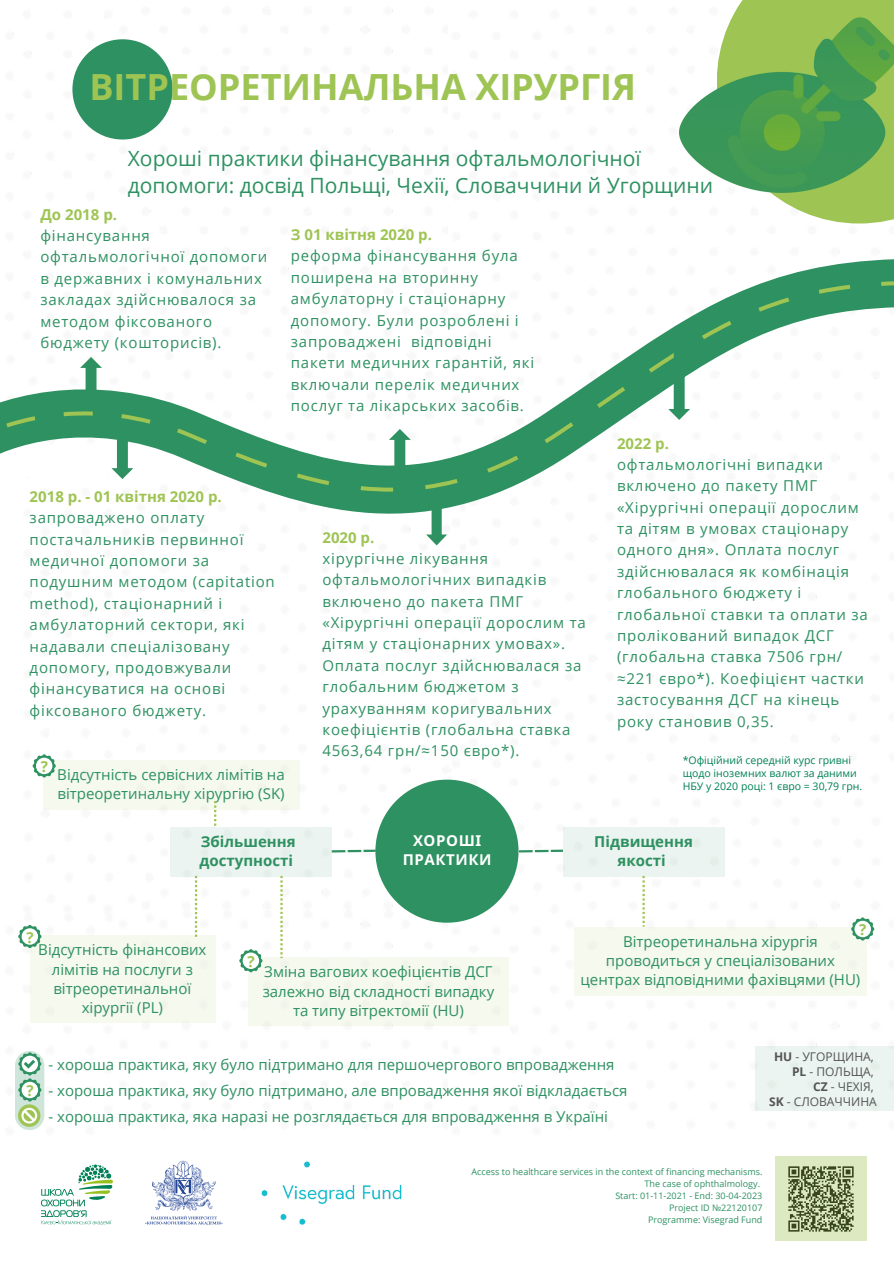
<style>
.page{position:relative;width:894px;height:1264px;background:#fff}
.page>*{position:absolute;margin:0;border:0;box-sizing:border-box;transform-origin:0 0}
.t1{font:700 36px "Open Sans";color:#9ec453}
.t2{font:21px/27px "Open Sans";color:#2e9161}
.t3{font:700 15.15px "Open Sans";color:#9ec453}
.t4{font:15px/21.5px "Open Sans";letter-spacing:.05em;color:#2e9161}
.t5{font:15px/19.2px "Open Sans";color:#2e9161;text-align:center}
.t6{font:700 15px "Open Sans";color:#9ec453}
.t7{font:700 15px/19.2px "Open Sans";color:#2e9161}
.t8{font:700 15px/19.2px "Noto Sans";letter-spacing:.04em;color:#fff;text-align:center}
.t9{font:12px "Open Sans";color:#545454}
.t10{font:10.5px/13.2px "Open Sans";color:#008056}
.t11{font:9px "Open Sans";color:#2e9161}
.s1{font-weight:700}
</style>
<div class="page">
<svg style="left:145px;top:1160px;width:77px;height:64px"></svg>
<img style="left:261px;top:1161px;width:141px;height:64px">
<div style="left:72px;top:39px;width:101px;height:100px;background:#2e9161;border-radius:50%"></div>
<div style="left:754px;top:1045px;width:139px;height:65px;background:#ebf4f0"></div>
<svg style="left:775px;top:1156px;width:91px;height:85px;fill:#dce9c1"></svg>
<svg style="left:41px;top:1164px;width:72px;height:60px"></svg>
<svg style="left:18px;top:1104px;width:22px;height:22px"></svg>
<svg style="left:21px;top:1107px;width:16px;height:16px"></svg>
<svg style="left:18px;top:1052px;width:24px;height:49px"></svg>
<div style="left:23px;top:1083px;width:14px;height:13px;background:#fff;border-radius:50%"></div>
<svg style="left:247px;top:259px;width:646px;height:255px"></svg>
<svg style="left:0;top:281px;width:893px;height:210px"></svg>
<svg style="left:80px;top:357px;width:22px;height:37px"></svg>
<svg style="left:389px;top:429px;width:21px;height:75px"></svg>
<svg style="left:111px;top:419px;width:22px;height:60px"></svg>
<svg style="left:426px;top:496px;width:21px;height:49px"></svg>
<svg style="left:668px;top:333px;width:22px;height:87px"></svg>
<div style="left:170px;top:826px;width:161px;height:50px;background:#ebf4f0"></div>
<div style="left:562px;top:826px;width:161px;height:50px;background:#ebf4f0"></div>
<svg style="left:331px;top:850px;width:14px;height:2px"></svg>
<hr style="left:347px;top:849px;width:14px;height:3px;background:#2e9161">
<svg style="left:363px;top:779px;width:169px;height:143px"></svg>
<hr style="left:534px;top:849px;width:14px;height:3px;background:#2e9161">
<svg style="left:550px;top:849px;width:13px;height:3px"></svg>
<svg style="left:195px;top:875px;width:2px;height:60px"></svg>
<div style="left:30px;top:935px;width:185px;height:88px;background:#f5f9ee"></div>
<div style="left:248px;top:957px;width:260px;height:69px;background:#f5f9ee"></div>
<div style="left:574px;top:926px;width:292px;height:69px;background:#f5f9ee"></div>
<div style="left:43px;top:759px;width:256px;height:50px;background:#f5f9ee"></div>
<svg style="left:280px;top:875px;width:2px;height:83px"></svg>
<svg style="left:214px;top:801px;width:2px;height:24px"></svg>
<svg style="left:642px;top:875px;width:2px;height:51px"></svg>
<svg style="left:18px;top:925px;width:24px;height:23px"></svg>
<div style="left:23px;top:930px;width:14px;height:13px;background:#fff;border-radius:50%"></div>
<svg style="left:32px;top:754px;width:24px;height:23px"></svg>
<div style="left:38px;top:759px;width:13px;height:13px;background:#fff;border-radius:50%"></div>
<svg style="left:239px;top:949px;width:24px;height:23px"></svg>
<div style="left:244px;top:954px;width:13px;height:13px;background:#fff;border-radius:50%"></div>
<svg style="left:850px;top:917px;width:24px;height:23px"></svg>
<div style="left:856px;top:922px;width:13px;height:13px;background:#fff;border-radius:50%"></div>
<svg style="left:733px;top:0;width:160px;height:223px;fill:#9ec453"></svg>
<img style="left:679px;top:16px;width:214px;height:177px">
<p class="t1" style="left:89px;top:62px;width:548px">ВІТРЕОРЕТИНАЛЬНА ХІРУРГІЯ</p>
<p class="t2" style="left:128px;top:144px;width:586px">Хороші практики фінансування офтальмологічної допомоги: досвід Польщі, Чехії, Словаччини й Угорщини</p>
<p class="t6" style="left:40px;top:204px;width:78px">До 2018 р.</p>
<p class="t4" style="left:40px;top:224px;width:228px">фінансування офтальмологічної допомоги в державних і комунальних закладах здійснювалося за методом фіксованого бюджету (кошторисів).</p>
<p class="t6" style="left:291px;top:224px;width:143px">З 01 квітня 2020 р.</p>
<p class="t4" style="left:291px;top:245px;width:245px">реформа фінансування була поширена на вторинну амбулаторну і стаціонарну допомогу. Були розроблені і запроваджені відповідні пакети медичних гарантій, які включали перелік медичних послуг та лікарських засобів.</p>
<p class="t6" style="left:30px;top:486px;width:194px">2018 р. - 01 квітня 2020 р.</p>
<p class="t4" style="left:30px;top:506px;width:246px">запроваджено оплату постачальників первинної медичної допомоги за подушним методом (capitation method), стаціонарний і амбулаторний сектори, які надавали спеціалізовану допомогу, продовжували фінансуватися на основі фіксованого бюджету.</p>
<p class="t3" style="left:41px;top:756px;width:9px">?</p>
<p class="t5" style="left:57px;top:764px;width:229px;text-align:left">Відсутність сервісних лімітів на вітреоретинальну хірургію (SK)</p>
<p class="t6" style="left:322px;top:527px;width:53px">2020 р.</p>
<p class="t4" style="left:322px;top:547px;width:265px">хірургічне лікування офтальмологічних випадків включено до пакета ПМГ «Хірургічні операції дорослим та дітям у стаціонарних умовах».<br>Оплата послуг здійснювалася за глобальним бюджетом з урахуванням коригувальних коефіцієнтів (глобальна ставка<br>4563,64 грн/≈150 євро*).</p>
<p class="t6" style="left:617px;top:433px;width:53px">2022 р.</p>
<p class="t4" style="left:617px;top:453px;width:252px">офтальмологічні випадки включено до пакету ПМГ «Хірургічні операції дорослим та дітям в умовах стаціонару одного дня». Оплата послуг здійснювалася як комбінація глобального бюджету і глобальної ставки та оплати за пролікований випадок ДСГ (глобальна ставка 7506 грн/ ≈221 євро*). Коефіцієнт частки застосування ДСГ на кінець року становив 0,35.</p>
<p class="t10" style="left:682px;top:753px;width:181px">*Офіційний середній курс гривні щодо іноземних валют за даними<br>НБУ у 2020 році: 1 євро = 30,79 грн.</p>
<p class="t8" style="left:402px;top:830px;width:90px">ХОРОШІ<br>ПРАКТИКИ</p>
<p class="t7" style="left:199px;top:831px;width:97px">Збільшення доступності</p>
<p class="t7" style="left:594px;top:831px;width:100px;text-align:center">Підвищення якості</p>
<p class="t3" style="left:26px;top:926px;width:9px">?</p>
<p class="t5" style="left:38px;top:940px;width:170px">Відсутність фінансових лімітів на послуги з вітреоретинальної хірургії (PL)</p>
<p class="t3" style="left:247px;top:950px;width:9px">?</p>
<p class="t5" style="left:262px;top:961px;width:233px">Зміна вагових коефіцієнтів ДСГ залежно від складності випадку та типу вітректомії (HU)</p>
<p class="t3" style="left:859px;top:919px;width:9px">?</p>
<p class="t5" style="left:580px;top:931px;width:281px">Вітреоретинальна хірургія проводиться у спеціалізованих центрах відповідними фахівцями (HU)</p>
<p class="t5" style="left:48px;top:1054px;width:567px">- хороша практика, яку було підтримано для першочергового впровадження</p>
<p class="t5" style="left:48px;top:1106px;width:561px">- хороша практика, яка наразі не розглядається для впровадження в Україні</p>
<p class="t3" style="left:26px;top:1079px;width:9px">?</p>
<p class="t5" style="left:48px;top:1080px;width:580px">- хороша практика, яку було підтримано, але впровадження якої відкладається</p>
<p class="t9" style="left:773px;top:1047px;width:101px"><span class="s1">HU</span> - УГОРЩИНА,</p>
<p class="t9" style="left:791px;top:1062px;width:83px"><span class="s1">PL</span> - ПОЛЬЩА,</p>
<p class="t9" style="left:813px;top:1077px;width:62px"><span class="s1">CZ</span> - ЧЕХІЯ,</p>
<p class="t9" style="left:768px;top:1092px;width:109px"><span class="s1">SK</span> - СЛОВАЧЧИНА</p>
<p class="t11" style="left:471px;top:1165px;width:292px">Access to healthcare services in the context of financing mechanisms.</p>
<p class="t11" style="left:644px;top:1177px;width:117px">The case of ophthalmology.</p>
<p class="t11" style="left:615px;top:1189px;width:148px">Start: 01-11-2021 - End: 30-04-2023</p>
<p class="t11" style="left:668px;top:1201px;width:95px">Project ID №22120107</p>
<p class="t11" style="left:648px;top:1213px;width:116px">Programme: Visegrad Fund</p>
</div>
